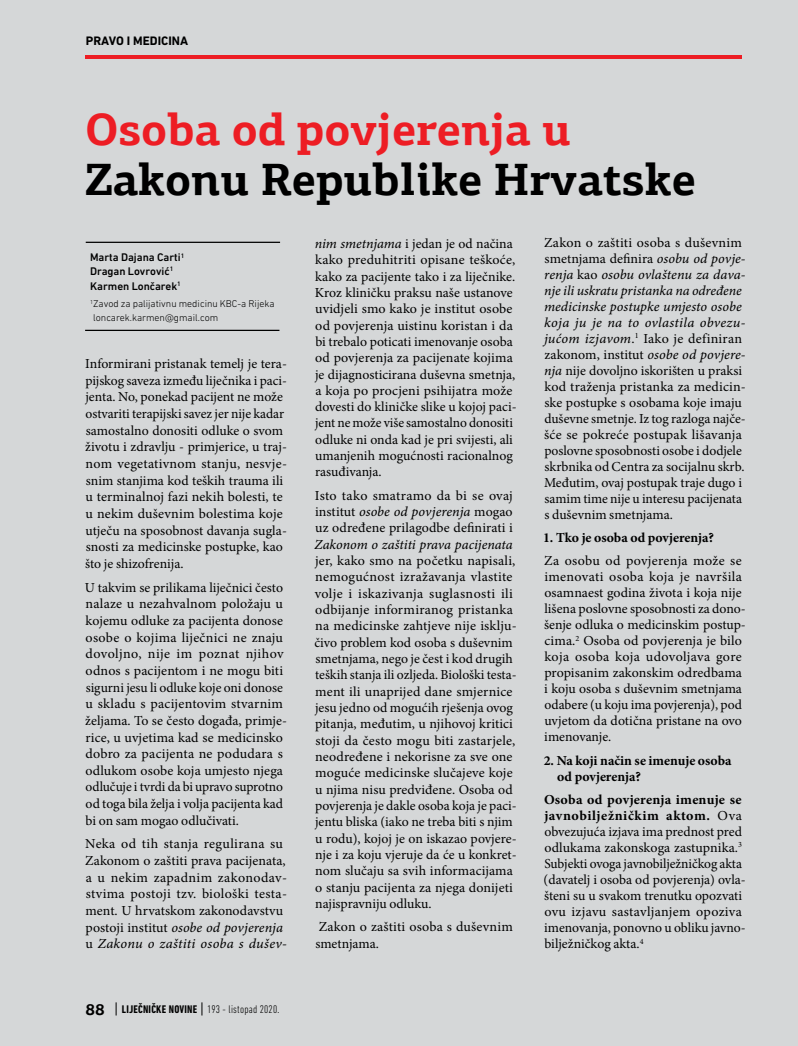
<style>
.page{position:relative;width:798px;height:1046px;background:#fff}
.page>*{position:absolute;margin:0;border:0;box-sizing:border-box;transform-origin:0 0}
.t1{font:700 45.25px "PF Agora Slab Pro";color:#000}
.t2{font:700 45.25px "PF Agora Slab Pro";color:#ed1d24}
.t3{font:13.75px/16.2px "Minion Pro";letter-spacing:.005em;color:#000}
.t4{font:13.75px/16px "Minion Pro It Capt";color:#000}
.t5{font:700 13.75px/16px "Minion Pro";color:#000}
.t6{font:700 12.5px "DIN Next LT Pro";color:#000}
.t7{font:500 11.25px/13.8px "DIN Next LT Pro";color:#000}
.t8{font:300 condensed 11.25px "DIN Next LT Pro";letter-spacing:.02em;color:#000}
.t9{font:300 10px/13.8px "DIN Next LT Pro";color:#000}
.s1{font-family:"Minion Pro"}
.s2{font-family:"PF Agora Slab Pro";font-weight:700;font-stretch:normal;font-size:16.25px}
.s3{font-weight:700}
.s4{font-family:"Minion Pro It Capt"}
</style>
<div class="page">
<div style="left:0;top:0;width:797px;height:1045px;background:#d5d7d8"></div>
<svg style="left:116px;top:1002px;width:1px;height:13px"></svg>
<svg style="left:201px;top:1002px;width:1px;height:13px"></svg>
<hr style="left:85px;top:55px;width:656px;height:3px;background:#ed1d24">
<hr style="left:85px;top:330px;width:194px;height:1px;background:#000">
<hr style="left:86px;top:242px;width:194px;height:1px;background:#000">
<p class="t6" style="left:86px;top:33px;width:104px">PRAVO I MEDICINA</p>
<h1 class="t2" style="left:85px;top:100px;width:487px">Osoba od povjerenja u</h1>
<h1 class="t1" style="left:85px;top:151px;width:612px">Zakonu Republike Hrvatske</h1>
<p class="t7" style="left:90px;top:250px;width:96px">Marta Dajana Carti<sup>1<br></sup>Dragan Lovrović<sup>1</sup></p>
<p class="t7" style="left:90px;top:279px;width:92px">Karmen Lončarek<sup>1</sup></p>
<p class="t9" style="left:93px;top:297px;width:183px;text-indent:-3px"><sup>1</sup>Zavod za palijativnu medicinu KBC-a Rijeka loncarek.karmen@gmail.com</p>
<p class="t3" style="left:85px;top:355px;width:203px;line-height:16.6px">Informirani pristanak temelj je tera&shy;pijskog saveza između liječnika i paci&shy;jenta. No, ponekad pacijent ne može ostvariti terapijski savez jer nije kadar samostalno donositi odluke o svom životu i zdravlju - primjerice, u traj&shy;nom vegetativnom stanju, nesvje&shy;snim stanjima kod teških trauma ili u terminalnoj fazi nekih bolesti, te u nekim duševnim bolestima koje utječu na sposobnost davanja sugla&shy;snosti za medicinske postupke, kao što je shizofrenija.</p>
<p class="t3" style="left:85px;top:579px;width:203px;line-height:16.6px">U takvim se prilikama liječnici često nalaze u nezahvalnom položaju u kojemu odluke za pacijenta donose osobe o kojima liječnici ne znaju dovoljno, nije im poznat njihov odnos s pacijentom i ne mogu biti sigurni jesu li odluke koje oni donose u skladu s pacijentovim stvarnim željama. To se često događa, primje&shy;rice, u uvjetima kad se medicinsko dobro za pacijenta ne podudara s odlukom osobe koja umjesto njega odlučuje i tvrdi da bi upravo suprotno od toga bila želja i volja pacijenta kad bi on sam mogao odlučivati.</p>
<p class="t3" style="left:85px;top:835px;width:203px;line-height:16.6px">Neka od tih stanja regulirana su Zakonom o zaštiti prava pacijenata, a u nekim zapadnim zakonodav&shy;stvima postoji tzv. biološki testa&shy;ment. U hrvatskom zakonodavstvu</p>
<p class="t4" style="left:85px;top:918px;width:203px;line-height:16.6px"><span class="s1">postoji institut</span> osobe od povjerenja <span class="s1">u</span> Zakonu o zaštiti osoba s dušev-</p>
<p class="t8" style="left:85px;top:1002px;width:195px"><span class="s2">88</span> <span class="s3">LIJEČNIČKE NOVINE</span> 193 - listopad 2020.</p>
<p class="t3" style="left:315px;top:235px;width:203px"><span class="s4">nim smetnjama</span> i jedan je od načina kako preduhitriti opisane teškoće, kako za pacijente tako i za liječnike.<br>Kroz kliničku praksu naše ustanove uvidjeli smo kako je institut osobe od povjerenja uistinu koristan i da bi trebalo poticati imenovanje osoba od povjerenja za pacijenate kojima je dijagnosticirana duševna smetnja, a koja po procjeni psihijatra može dovesti do kliničke slike u kojoj paci&shy;jent ne može više samostalno donositi odluke ni onda kad je pri svijesti, ali umanjenih mogućnosti racionalnog rasuđivanja.</p>
<p class="t3" style="left:315px;top:487px;width:199px">Isto tako smatramo da bi se ovaj</p>
<p class="t4" style="left:315px;top:503px;width:199px"><span class="s1">institut</span> osobe od povjerenja <span class="s1">mogao</span></p>
<p class="t3" style="left:315px;top:520px;width:199px">uz određene prilagodbe definirati i</p>
<p class="t4" style="left:314px;top:536px;width:200px">Zakonom o zaštiti prava pacijenata</p>
<p class="t3" style="left:314px;top:552px;width:204px">jer, kako smo na početku napisali, nemogućnost izražavanja vlastite volje i iskazivanja suglasnosti ili odbijanje informiranog pristanka na medicinske zahtjeve nije isklju&shy;čivo problem kod osoba s duševnim smetnjama, nego je čest i kod drugih teških stanja ili ozljeda. Biološki testa&shy;ment ili unaprijed dane smjernice jesu jedno od mogućih rješenja ovog pitanja, međutim, u njihovoj kritici stoji da često mogu biti zastarjele, neodređene i nekorisne za sve one moguće medicinske slučajeve koje u njima nisu predviđene. Osoba od povjerenja je dakle osoba koja je paci&shy;jentu bliska (iako ne treba biti s njim u rodu), kojoj je on iskazao povjere&shy;nje i za koju vjeruje da će u konkret&shy;nom slučaju sa svih informacijama o stanju pacijenta za njega donijeti najispravniju odluku.</p>
<p class="t3" style="left:315px;top:918px;width:199px">Zakon o zaštiti osoba s duševnim smetnjama.</p>
<p class="t3" style="left:543px;top:234px;width:203px">Zakon o zaštiti osoba s duševnim smetnjama definira <span class="s4">osobu od povje-</span></p>
<p class="t4" style="left:544px;top:266px;width:203px">renja <span class="s1">kao</span> osobu ovlaštenu za dava&shy;nje ili uskratu pristanka na određene medicinske postupke umjesto osobe koja ju je na to ovlastila obvezu-</p>
<p class="t3" style="left:544px;top:330px;width:203px"><span class="s4">jućom izjavom</span>.<sup>1</sup> Iako je definiran zakonom, institut <span class="s4">osobe od povjere&shy;nja</span> nije dovoljno iskorišten u praksi kod traženja pristanka za medicin&shy;ske postupke s osobama koje imaju duševne smetnje. Iz tog razloga najče&shy;šće se pokreće postupak lišavanja poslovne sposobnosti osobe i dodjele skrbnika od Centra za socijalnu skrb.<br>Međutim, ovaj postupak traje dugo i samim time nije u interesu pacijenata s duševnim smetnjama.</p>
<p class="t5" style="left:543px;top:529px;width:172px">1. Tko je osoba od povjerenja?</p>
<p class="t3" style="left:543px;top:553px;width:203px">Za osobu od povjerenja može se imenovati osoba koja je navršila osamnaest godina života i koja nije lišena poslovne sposobnosti za dono&shy;šenje odluka o medicinskim postup&shy;cima.<sup>2</sup> Osoba od povjerenja je bilo koja osoba koja udovoljava gore propisanim zakonskim odredbama i koju osoba s duševnim smetnjama odabere (u koju ima povjerenja), pod uvjetom da dotična pristane na ovo imenovanje.</p>
<p class="t5" style="left:557px;top:752px;width:176px;text-indent:-13px">2. Na koji način se imenuje osoba od povjerenja?</p>
<p class="t3" style="left:543px;top:791px;width:203px"><span class="s3">Osoba od povjerenja imenuje se javnobilježničkim aktom.</span> Ova obvezujuća izjava ima prednost pred odlukama zakonskoga zastupnika.<sup>3<br></sup>Subjekti ovoga javnobilježničkog akta (davatelj i osoba od povjerenja) ovla&shy;šteni su u svakom trenutku opozvati ovu izjavu sastavljanjem opoziva imenovanja, ponovno u obliku javno&shy;bilježničkog akta.<sup>4</sup></p>
</div>
